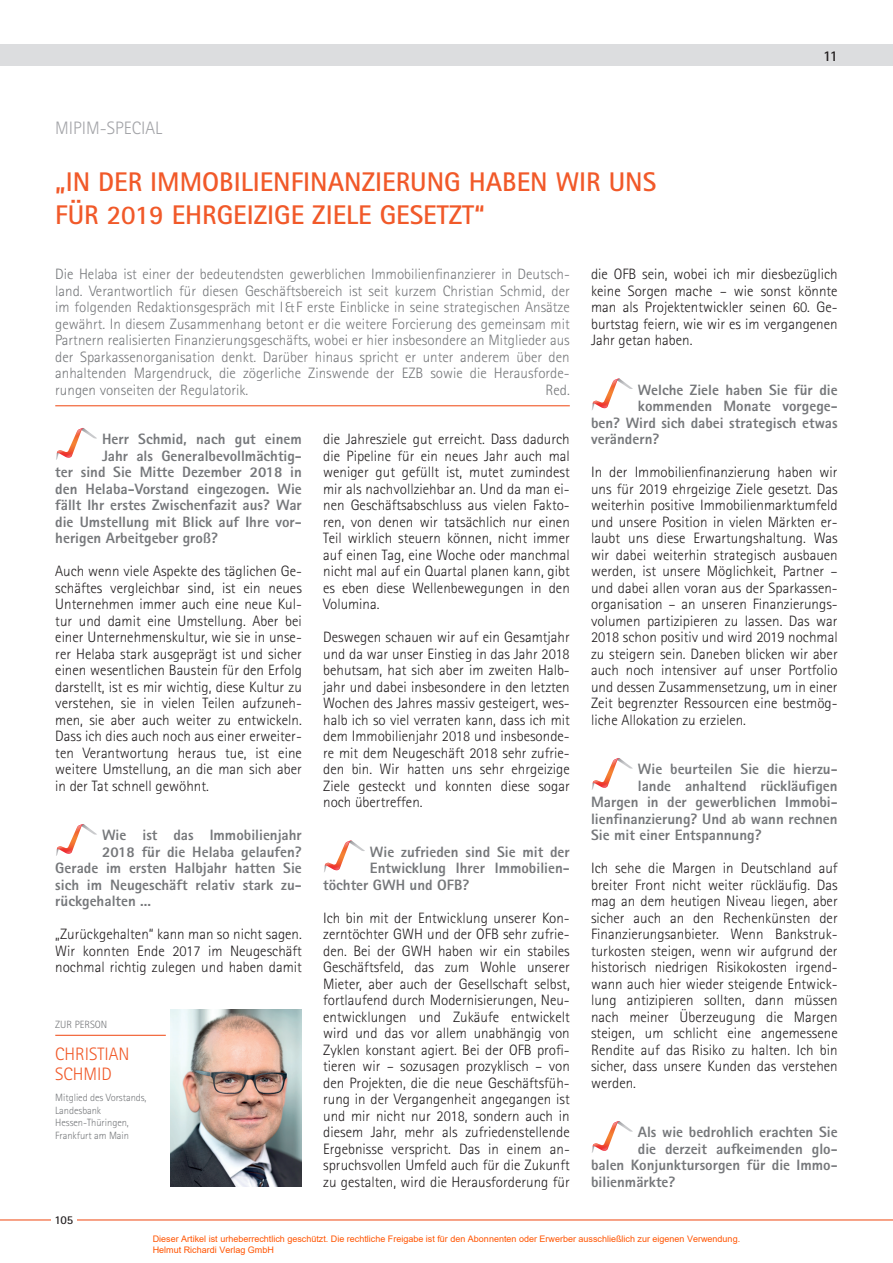
<style>
.page{position:relative;width:893px;height:1263px;background:#fff}
.page>*{position:absolute;margin:0;border:0;box-sizing:border-box;transform-origin:0 0}
.t1{font:700 27px/33px "Rotis Sans Serif";color:#f15929}
.t2{font:300 18px/20.2px "Rotis Sans Serif";color:#f15929}
.t3{font:300 18px "Rotis Sans Serif";color:#a3a4a8}
.t4{font:300 15px/16.5px "Rotis Sans Serif";color:#231f20;text-align:justify}
.t5{font:800 15px "Rotis Sans Serif";color:#76787b}
.t6{font:300 15px/16.5px "Rotis Sans Serif";color:#76787b;text-align:justify}
.t7{font:700 15px "Rotis Sans Serif";color:#231f20}
.t8{font:700 12px "Rotis Sans Serif";color:#231f20}
.t9{font:300 10.5px/12.6px "Rotis Sans Serif";letter-spacing:-.005em;color:#76787b}
.t10{font:9px/10.8px "Arial";color:#ff5400}
</style>
<div class="page">
<div style="left:0;top:45px;width:893px;height:21px;background:#dcdddf"></div>
<hr style="left:0;top:1219px;width:893px;height:1px;background:#f15929">
<div style="left:51px;top:1214px;width:26px;height:13px;background:#fff"></div>
<hr style="left:55px;top:405px;width:515px;height:1px;background:#f15929">
<svg style="left:56px;top:428px;width:41px;height:32px"></svg>
<svg style="left:56px;top:824px;width:41px;height:32px"></svg>
<svg style="left:324px;top:840px;width:41px;height:32px"></svg>
<svg style="left:592px;top:378px;width:41px;height:32px"></svg>
<svg style="left:592px;top:758px;width:41px;height:32px"></svg>
<svg style="left:592px;top:1121px;width:41px;height:32px"></svg>
<img style="left:170px;top:1010px;width:132px;height:176px">
<hr style="left:55px;top:1035px;width:111px;height:1px;background:#f15929">
<p class="t3" style="left:55px;top:117px;width:108px">MIPIM-SPECIAL</p>
<h1 class="t1" style="left:55px;top:165px;width:602px">„IN DER IMMOBILIENFINANZIERUNG HABEN WIR UNS<br>FÜR 2019 EHRGEIZIGE ZIELE GESETZT“</h1>
<p class="t7" style="left:823px;top:46px;width:16px">11</p>
<p class="t6" style="left:55px;top:266px;width:516px">Die Helaba ist einer der bedeutendsten gewerblichen Immobilienfinanzierer in Deutsch&shy;land. Verantwortlich für diesen Geschäftsbereich ist seit kurzem Christian Schmid, der im folgenden Redaktionsgespräch mit I&amp;F erste Einblicke in seine strategischen Ansätze gewährt. In diesem Zusammenhang betont er die weitere Forcierung des gemeinsam mit Partnern realisierten Finanzierungsgeschäfts, wobei er hier insbesondere an Mitglieder aus der Sparkassenorganisation denkt. Darüber hinaus spricht er unter anderem über den anhaltenden Margendruck, die zögerliche Zinswende der EZB sowie die Herausforde&shy;rungen vonseiten der Regulatorik.</p>
<p class="t6" style="left:545px;top:381px;width:26px">Red.</p>
<p class="t5" style="left:102px;top:429px;width:201px">Herr Schmid, nach gut einem</p>
<p class="t5" style="left:102px;top:446px;width:201px">Jahr als Generalbevollmächtig-</p>
<p class="t5" style="left:55px;top:462px;width:248px">ter sind Sie Mitte Dezember 2018 in</p>
<p class="t5" style="left:55px;top:479px;width:248px">den Helaba-Vorstand eingezogen. Wie</p>
<p class="t5" style="left:55px;top:495px;width:248px">fällt Ihr erstes Zwischenfazit aus? War</p>
<p class="t5" style="left:55px;top:512px;width:248px">die Umstellung mit Blick auf Ihre vor-</p>
<p class="t5" style="left:55px;top:528px;width:164px">herigen Arbeitgeber groß?</p>
<p class="t4" style="left:55px;top:563px;width:248px">Auch wenn viele Aspekte des täglichen Ge&shy;schäftes vergleichbar sind, ist ein neues Unternehmen immer auch eine neue Kul&shy;tur und damit eine Umstellung. Aber bei einer Unternehmenskultur, wie sie in unse&shy;rer Helaba stark ausgeprägt ist und sicher einen wesentlichen Baustein für den Erfolg darstellt, ist es mir wichtig, diese Kultur zu verstehen, sie in vielen Teilen aufzuneh&shy;men, sie aber auch weiter zu entwickeln.<br>Dass ich dies auch noch aus einer erweiter&shy;ten Verantwortung heraus tue, ist eine weitere Umstellung, an die man sich aber in der Tat schnell gewöhnt.</p>
<p class="t5" style="left:102px;top:825px;width:201px">Wie ist das Immobilienjahr</p>
<p class="t5" style="left:102px;top:842px;width:201px">2018 für die Helaba gelaufen?</p>
<p class="t5" style="left:55px;top:858px;width:248px">Gerade im ersten Halbjahr hatten Sie</p>
<p class="t5" style="left:55px;top:875px;width:248px">sich im Neugeschäft relativ stark zu-</p>
<p class="t5" style="left:55px;top:891px;width:97px">rückgehalten ...</p>
<p class="t4" style="left:55px;top:926px;width:248px">„Zurückgehalten“ kann man so nicht sagen.<br>Wir konnten Ende 2017 im Neugeschäft nochmal richtig zulegen und haben damit</p>
<p class="t9" style="left:55px;top:1018px;width:54px">ZUR PERSON</p>
<p class="t2" style="left:55px;top:1043px;width:76px">CHRISTIAN<br>SCHMID</p>
<p class="t9" style="left:55px;top:1091px;width:93px">Mitglied des Vorstands,<br>Landesbank<br>Hessen-Thüringen,<br>Frankfurt am Main</p>
<p class="t8" style="left:54px;top:1212px;width:20px">105</p>
<p class="t4" style="left:323px;top:431px;width:248px">die Jahresziele gut erreicht. Dass dadurch die Pipeline für ein neues Jahr auch mal weniger gut gefüllt ist, mutet zumindest mir als nachvollziehbar an. Und da man ei&shy;nen Geschäftsabschluss aus vielen Fakto&shy;ren, von denen wir tatsächlich nur einen Teil wirklich steuern können, nicht immer auf einen Tag, eine Woche oder manchmal nicht mal auf ein Quartal planen kann, gibt es eben diese Wellenbewegungen in den Volumina.</p>
<p class="t4" style="left:323px;top:629px;width:248px">Deswegen schauen wir auf ein Gesamtjahr und da war unser Einstieg in das Jahr 2018 behutsam, hat sich aber im zweiten Halb&shy;jahr und dabei insbesondere in den letzten Wochen des Jahres massiv gesteigert, wes&shy;halb ich so viel verraten kann, dass ich mit dem Immobilienjahr 2018 und insbesonde&shy;re mit dem Neugeschäft 2018 sehr zufrie&shy;den bin. Wir hatten uns sehr ehrgeizige Ziele gesteckt und konnten diese sogar noch übertreffen.</p>
<p class="t5" style="left:370px;top:842px;width:201px">Wie zufrieden sind Sie mit der</p>
<p class="t5" style="left:370px;top:858px;width:201px">Entwicklung Ihrer Immobilien-</p>
<p class="t5" style="left:323px;top:875px;width:148px">töchter GWH und OFB?</p>
<p class="t4" style="left:323px;top:909px;width:248px">Ich bin mit der Entwicklung unserer Kon&shy;zerntöchter GWH und der OFB sehr zufrie&shy;den. Bei der GWH haben wir ein stabiles Geschäftsfeld, das zum Wohle unserer Mieter, aber auch der Gesellschaft selbst, fortlaufend durch Modernisierungen, Neu&shy;entwicklungen und Zukäufe entwickelt wird und das vor allem unabhängig von Zyklen konstant agiert. Bei der OFB profi&shy;tieren wir – sozusagen prozyklisch – von den Projekten, die die neue Geschäftsfüh&shy;rung in der Vergangenheit angegangen ist und mir nicht nur 2018, sondern auch in diesem Jahr, mehr als zufriedenstellende Ergebnisse verspricht. Das in einem an&shy;spruchsvollen Umfeld auch für die Zukunft zu gestalten, wird die Herausforderung für</p>
<p class="t4" style="left:591px;top:266px;width:248px">die OFB sein, wobei ich mir diesbezüglich keine Sorgen mache – wie sonst könnte man als Projektentwickler seinen 60. Ge&shy;burtstag feiern, wie wir es im vergangenen Jahr getan haben.</p>
<p class="t5" style="left:638px;top:380px;width:201px">Welche Ziele haben Sie für die</p>
<p class="t5" style="left:638px;top:396px;width:201px">kommenden Monate vorgege-</p>
<p class="t5" style="left:591px;top:413px;width:248px">ben? Wird sich dabei strategisch etwas</p>
<p class="t5" style="left:591px;top:429px;width:70px">verändern?</p>
<p class="t4" style="left:591px;top:464px;width:248px">In der Immobilienfinanzierung haben wir uns für 2019 ehrgeizige Ziele gesetzt. Das weiterhin positive Immobilienmarktumfeld und unsere Position in vielen Märkten er&shy;laubt uns diese Erwartungshaltung. Was wir dabei weiterhin strategisch ausbauen werden, ist unsere Möglichkeit, Partner – und dabei allen voran aus der Sparkassen&shy;organisation – an unseren Finanzierungs&shy;volumen partizipieren zu lassen. Das war 2018 schon positiv und wird 2019 nochmal zu steigern sein. Daneben blicken wir aber auch noch intensiver auf unser Portfolio und dessen Zusammensetzung, um in einer Zeit begrenzter Ressourcen eine bestmög&shy;liche Allokation zu erzielen.</p>
<p class="t5" style="left:638px;top:759px;width:201px">Wie beurteilen Sie die hierzu-</p>
<p class="t5" style="left:638px;top:776px;width:201px">lande anhaltend rückläufigen</p>
<p class="t5" style="left:591px;top:792px;width:247px">Margen in der gewerblichen Immobi-</p>
<p class="t5" style="left:591px;top:809px;width:248px">lienfinanzierung? Und ab wann rechnen</p>
<p class="t5" style="left:591px;top:825px;width:172px">Sie mit einer Entspannung?</p>
<p class="t4" style="left:591px;top:860px;width:248px">Ich sehe die Margen in Deutschland auf breiter Front nicht weiter rückläufig. Das mag an dem heutigen Niveau liegen, aber sicher auch an den Rechenkünsten der Finanzierungsanbieter. Wenn Bankstruk&shy;turkosten steigen, wenn wir aufgrund der historisch niedrigen Risikokosten irgend&shy;wann auch hier wieder steigende Entwick&shy;lung antizipieren sollten, dann müssen nach meiner Überzeugung die Margen steigen, um schlicht eine angemessene Rendite auf das Risiko zu halten. Ich bin sicher, dass unsere Kunden das verstehen werden.</p>
<p class="t5" style="left:638px;top:1122px;width:201px">Als wie bedrohlich erachten Sie</p>
<p class="t5" style="left:638px;top:1139px;width:201px">die derzeit aufkeimenden glo-</p>
<p class="t5" style="left:591px;top:1155px;width:248px">balen Konjunktursorgen für die Immo-</p>
<p class="t5" style="left:591px;top:1172px;width:86px">bilienmärkte?</p>
<p class="t10" style="left:153px;top:1233px;width:589px">Dieser Artikel ist urheberrechtlich geschützt. Die rechtliche Freigabe ist für den Abonnenten oder Erwerber ausschließlich zur eigenen Verwendung.<br>Helmut Richardi Verlag GmbH</p>
</div>
